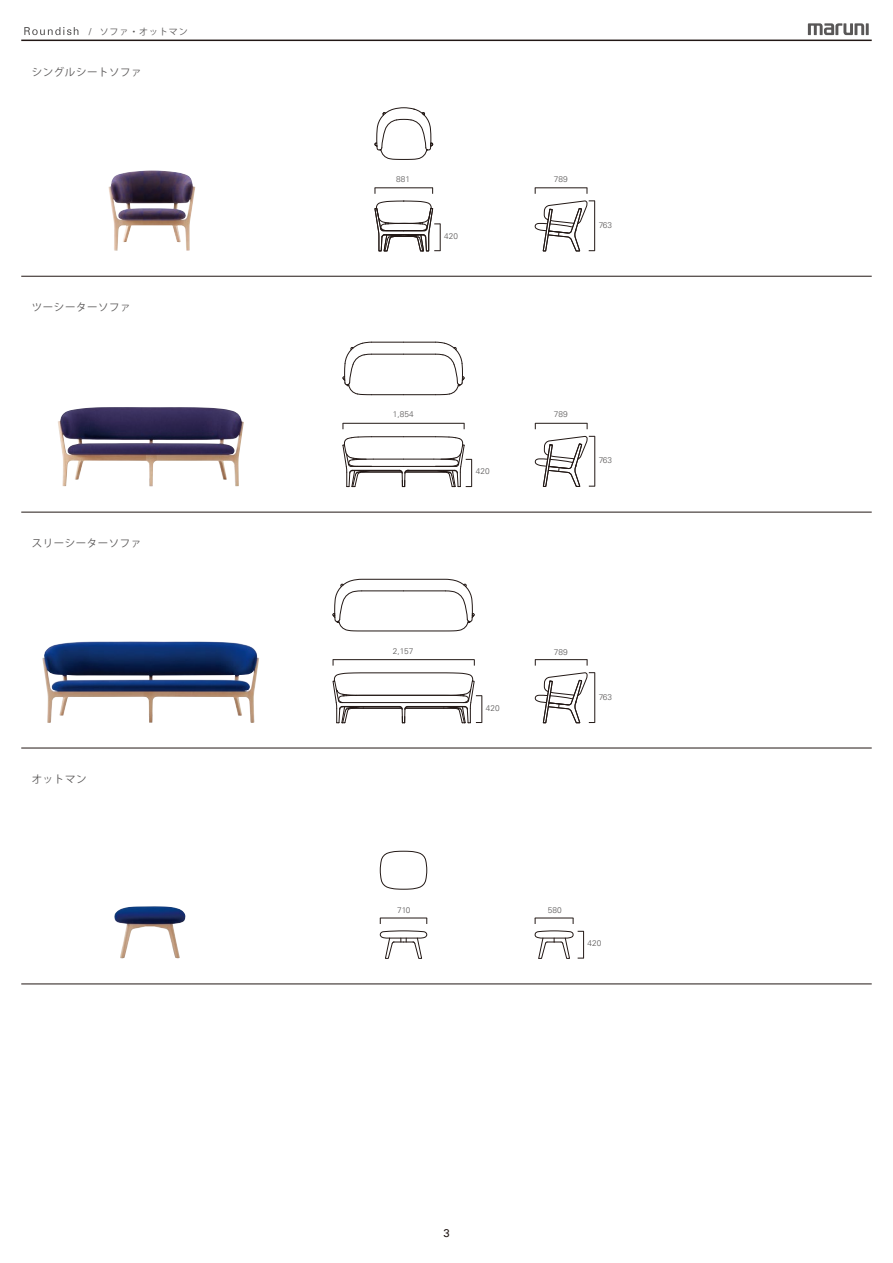
<style>
.page{position:relative;width:893px;height:1263px;background:#fff}
.page>*{position:absolute;margin:0;border:0;box-sizing:border-box;transform-origin:0 0}
.t1{font:11.25px "Univers";color:#221815}
.t2{font:10.5px "Koz Go Pr 6 N";letter-spacing:.05em;color:#595757}
.t3{font:9px "Koz Go Pr 6 N";letter-spacing:.1em;color:#595757}
.t4{font:300 8.25px "Univers";letter-spacing:.01em;color:#595757}
.s1{font-family:"Univers";font-size:9.75px}
</style>
<div class="page">
<hr style="left:21px;top:40px;width:851px;height:1px;background:#221815">
<hr style="left:21px;top:276px;width:851px;height:1px;background:#221815">
<hr style="left:21px;top:512px;width:851px;height:1px;background:#221815">
<hr style="left:21px;top:984px;width:851px;height:1px;background:#221815">
<hr style="left:21px;top:748px;width:851px;height:1px;background:#221815">
<hr style="left:535px;top:188px;width:52px;height:1px;background:#221815">
<svg style="left:374px;top:107px;width:59px;height:53px"></svg>
<hr style="left:375px;top:188px;width:58px;height:1px;background:#221815">
<svg style="left:535px;top:200px;width:60px;height:52px"></svg>
<svg style="left:375px;top:201px;width:66px;height:51px"></svg>
<hr style="left:404px;top:342px;width:31px;height:1px;background:#221815">
<hr style="left:404px;top:354px;width:31px;height:1px;background:#221815">
<hr style="left:404px;top:394px;width:31px;height:1px;background:#221815">
<svg style="left:435px;top:342px;width:29px;height:53px"></svg>
<hr style="left:372px;top:342px;width:31px;height:1px;background:#221815">
<hr style="left:372px;top:354px;width:32px;height:1px;background:#221815">
<hr style="left:372px;top:394px;width:32px;height:1px;background:#221815">
<svg style="left:343px;top:342px;width:29px;height:53px"></svg>
<hr style="left:373px;top:459px;width:31px;height:1px;background:#221815">
<hr style="left:364px;top:472px;width:38px;height:1px;background:#221815">
<hr style="left:352px;top:470px;width:47px;height:1px;background:#221815">
<hr style="left:351px;top:466px;width:53px;height:1px;background:#221815">
<hr style="left:372px;top:436px;width:32px;height:1px;background:#221815">
<svg style="left:343px;top:436px;width:31px;height:51px"></svg>
<hr style="left:404px;top:459px;width:30px;height:1px;background:#221815">
<hr style="left:405px;top:472px;width:38px;height:1px;background:#221815">
<hr style="left:408px;top:470px;width:47px;height:1px;background:#221815">
<hr style="left:404px;top:466px;width:52px;height:1px;background:#221815">
<hr style="left:404px;top:436px;width:31px;height:1px;background:#221815">
<svg style="left:399px;top:470px;width:10px;height:17px"></svg>
<hr style="left:343px;top:423px;width:121px;height:1px;background:#221815">
<svg style="left:433px;top:436px;width:39px;height:51px"></svg>
<hr style="left:535px;top:423px;width:52px;height:1px;background:#221815">
<svg style="left:535px;top:435px;width:60px;height:52px"></svg>
<svg style="left:332px;top:579px;width:143px;height:52px"></svg>
<hr style="left:333px;top:659px;width:141px;height:1px;background:#221815">
<svg style="left:333px;top:672px;width:150px;height:51px"></svg>
<hr style="left:535px;top:659px;width:52px;height:1px;background:#221815">
<svg style="left:535px;top:672px;width:60px;height:52px"></svg>
<svg style="left:380px;top:851px;width:47px;height:38px"></svg>
<svg style="left:380px;top:930px;width:47px;height:29px"></svg>
<hr style="left:380px;top:918px;width:47px;height:1px;background:#221815">
<hr style="left:535px;top:918px;width:38px;height:1px;background:#221815">
<svg style="left:535px;top:930px;width:49px;height:29px"></svg>
<img style="left:108px;top:170px;width:87px;height:81px">
<img style="left:58px;top:407px;width:185px;height:79px">
<img style="left:114px;top:906px;width:72px;height:52px">
<svg style="left:808px;top:23px;width:61px;height:12px"></svg>
<svg style="left:24px;top:27px;width:54px;height:8px"></svg>
<img style="left:42px;top:641px;width:212px;height:82px">
<p class="t3" style="left:89px;top:27px;width:100px"><span class="s1">/</span> ソファ・オットマン</p>
<p class="t2" style="left:32px;top:66px;width:111px">シングルシートソファ</p>
<p class="t2" style="left:32px;top:302px;width:100px">ツーシーターソファ</p>
<p class="t2" style="left:32px;top:538px;width:111px">スリーシーターソファ</p>
<p class="t2" style="left:32px;top:773px;width:56px">オットマン</p>
<p class="t4" style="left:396px;top:174px;width:15px">881</p>
<p class="t4" style="left:444px;top:231px;width:15px">420</p>
<p class="t4" style="left:554px;top:174px;width:15px">789</p>
<p class="t4" style="left:599px;top:220px;width:15px">763</p>
<p class="t4" style="left:393px;top:409px;width:22px">1,854</p>
<p class="t4" style="left:476px;top:467px;width:15px">420</p>
<p class="t4" style="left:554px;top:409px;width:15px">789</p>
<p class="t4" style="left:599px;top:455px;width:15px">763</p>
<p class="t4" style="left:393px;top:646px;width:22px">2,157</p>
<p class="t4" style="left:486px;top:703px;width:15px">420</p>
<p class="t4" style="left:554px;top:647px;width:15px">789</p>
<p class="t4" style="left:599px;top:692px;width:15px">763</p>
<p class="t4" style="left:397px;top:905px;width:15px">710</p>
<p class="t4" style="left:548px;top:905px;width:15px">580</p>
<p class="t4" style="left:588px;top:938px;width:15px">420</p>
<h1 class="t1" style="left:443px;top:1227px;width:8px">3</h1>
</div>
